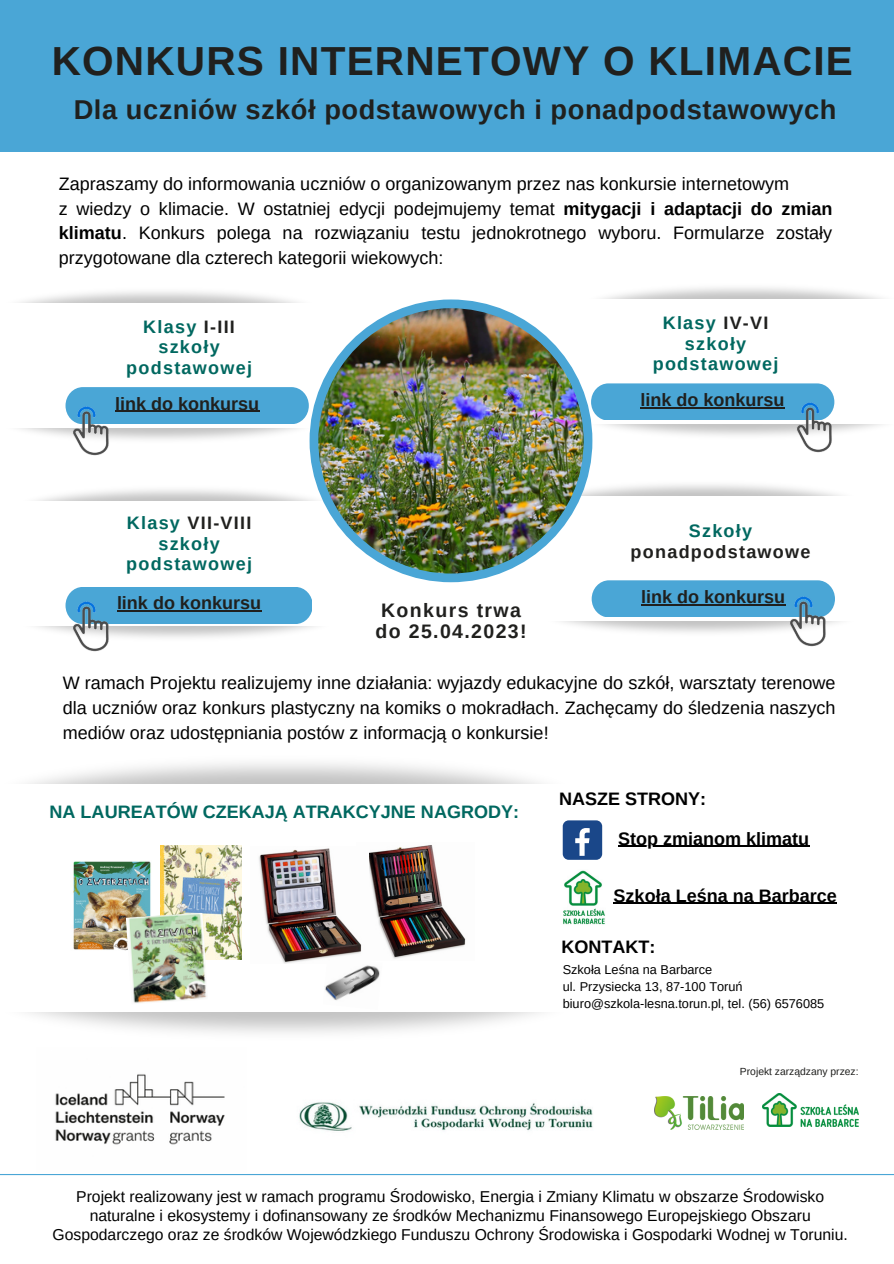
<style>
.page{position:relative;width:894px;height:1264px;background:#fff}
.page>*{position:absolute;margin:0;border:0;box-sizing:border-box;transform-origin:0 0}
.t1{font:700 40.5px "Arimo";letter-spacing:.03em;color:#20201e}
.t2{font:700 27.3px "Arimo";letter-spacing:.02em;color:#20201e}
.t3{font:700 19.5px/21.5px "Arimo";letter-spacing:.07em;color:#20201e}
.t4{font:18px/24.8px "Arimo";color:#000}
.t5{font:700 18px/20.2px "Arimo";letter-spacing:.07em;color:#006860;text-align:center}
.t6{font:700 18px "Arimo";color:#000}
.t7{font:700 18px "Arimo";color:#20201e}
.t8{font:700 18px "Arimo";color:#006860}
.t9{font:700 18px "Arimo";letter-spacing:.07em;color:#20201e}
.t10{font:15.75px/19.2px "Arimo";color:#000;text-align:center}
.t11{font:12.75px/17px "Arimo";color:#000}
.t12{font:10.35px "Arimo";color:#20201e}
.s1{font-weight:700}
.s2{color:#20201e}
</style>
<div class="page">
<div style="left:65px;top:387px;width:244px;height:37px;background:#4aa6d6;border-radius:18px"></div>
<hr style="left:115px;top:411px;width:144px;height:1px;background:#20201e">
<div style="left:591px;top:383px;width:243px;height:37px;background:#4aa6d6;border-radius:18px"></div>
<hr style="left:640px;top:407px;width:144px;height:1px;background:#20201e">
<div style="left:65px;top:587px;width:247px;height:36px;background:#4aa6d6;border-radius:18px"></div>
<hr style="left:117px;top:610px;width:144px;height:1px;background:#20201e">
<div style="left:591px;top:580px;width:243px;height:37px;background:#4aa6d6;border-radius:18px"></div>
<hr style="left:641px;top:604px;width:144px;height:1px;background:#20201e">
<img style="left:73px;top:861px;width:78px;height:89px">
<img style="left:161px;top:845px;width:81px;height:115px">
<img style="left:126px;top:912px;width:82px;height:91px">
<img style="left:324px;top:965px;width:56px;height:36px">
<img style="left:369px;top:845px;width:97px;height:114px">
<img style="left:259px;top:848px;width:103px;height:115px">
<div style="left:562px;top:820px;width:40px;height:39px;background:#1a4789;border-radius:6px"></div>
<svg style="left:575px;top:828px;width:14px;height:27px"></svg>
<hr style="left:0;top:1173px;width:893px;height:2px;background:#4aa6d6">
<img style="left:563px;top:870px;width:42px;height:55px">
<img style="left:55px;top:1074px;width:170px;height:71px">
<img style="left:787px;top:596px;width:42px;height:50px">
<img style="left:794px;top:401px;width:41px;height:51px">
<img style="left:71px;top:406px;width:42px;height:50px">
<img style="left:71px;top:601px;width:42px;height:50px">
<img style="left:309px;top:299px;width:283px;height:283px">
<img style="left:654px;top:1096px;width:89px;height:33px">
<img style="left:299px;top:1102px;width:294px;height:29px">
<img style="left:762px;top:1093px;width:96px;height:33px">
<div style="left:0;top:0;width:893px;height:151px;background:#4aa6d6"></div>
<hr style="left:618px;top:845px;width:191px;height:1px;background:#000">
<hr style="left:613px;top:902px;width:223px;height:1px;background:#000">
<h1 class="t1" style="left:52px;top:39px;width:802px">KONKURS INTERNETOWY O KLIMACIE</h1>
<h2 class="t2" style="left:74px;top:94px;width:764px">Dla uczniów szkół podstawowych i ponadpodstawowych</h2>
<p class="t4" style="left:59px;top:171px;width:775px">Zapraszamy do informowania uczniów o organizowanym przez nas konkursie internetowym<br>z wiedzy o klimacie. W ostatniej edycji podejmujemy temat <span class="s1">mitygacji i adaptacji do zmian klimatu</span>. Konkurs polega na rozwiązaniu testu jednokrotnego wyboru. Formularze zostały przygotowane dla czterech kategorii wiekowych:</p>
<p class="t5" style="left:126px;top:317px;width:127px">Klasy <span class="s2">I-III </span>szkoły podstawowej</p>
<p class="t5" style="left:652px;top:313px;width:127px">Klasy <span class="s2">IV-VI </span>szkoły podstawowej</p>
<p class="t7" style="left:115px;top:393px;width:145px">link do konkursu</p>
<p class="t7" style="left:640px;top:389px;width:145px">link do konkursu</p>
<p class="t5" style="left:126px;top:513px;width:127px">Klasy <span class="s2">VII-VIII </span>szkoły podstawowej</p>
<p class="t5" style="left:688px;top:521px;width:65px">Szkoły</p>
<p class="t9" style="left:630px;top:541px;width:181px">ponadpodstawowe</p>
<p class="t7" style="left:117px;top:593px;width:145px">link do konkursu</p>
<p class="t7" style="left:641px;top:586px;width:145px">link do konkursu</p>
<p class="t3" style="left:375px;top:599px;width:153px">Konkurs trwa do 25.04.2023!</p>
<p class="t4" style="left:63px;top:671px;width:774px;text-align:justify">W ramach Projektu realizujemy inne działania: wyjazdy edukacyjne do szkół, warsztaty terenowe dla uczniów oraz konkurs plastyczny na komiks o mokradłach. Zachęcamy do śledzenia naszych mediów oraz udostępniania postów z informacją o konkursie!</p>
<p class="t8" style="left:50px;top:802px;width:471px">NA LAUREATÓW CZEKAJĄ ATRAKCYJNE NAGRODY:</p>
<p class="t6" style="left:559px;top:789px;width:148px">NASZE STRONY:</p>
<p class="t6" style="left:618px;top:828px;width:192px">Stop zmianom klimatu</p>
<p class="t6" style="left:613px;top:885px;width:225px">Szkoła Leśna na Barbarce</p>
<p class="t6" style="left:561px;top:936px;width:96px">KONTAKT:</p>
<p class="t11" style="left:562px;top:961px;width:263px">Szkoła Leśna na Barbarce<br>ul. Przysiecka 13, 87-100 Toruń biuro@szkola-lesna.torun.pl, tel. (56) 6576085</p>
<p class="t12" style="left:739px;top:1065px;width:120px">Projekt zarządzany przez:</p>
<p class="t10" style="left:53px;top:1186px;width:796px">Projekt realizowany jest w ramach programu Środowisko, Energia i Zmiany Klimatu w obszarze Środowisko naturalne i ekosystemy i dofinansowany ze środków Mechanizmu Finansowego Europejskiego Obszaru<br>Gospodarczego oraz ze środków Wojewódzkiego Funduszu Ochrony Środowiska i Gospodarki Wodnej w Toruniu.</p>
</div>
